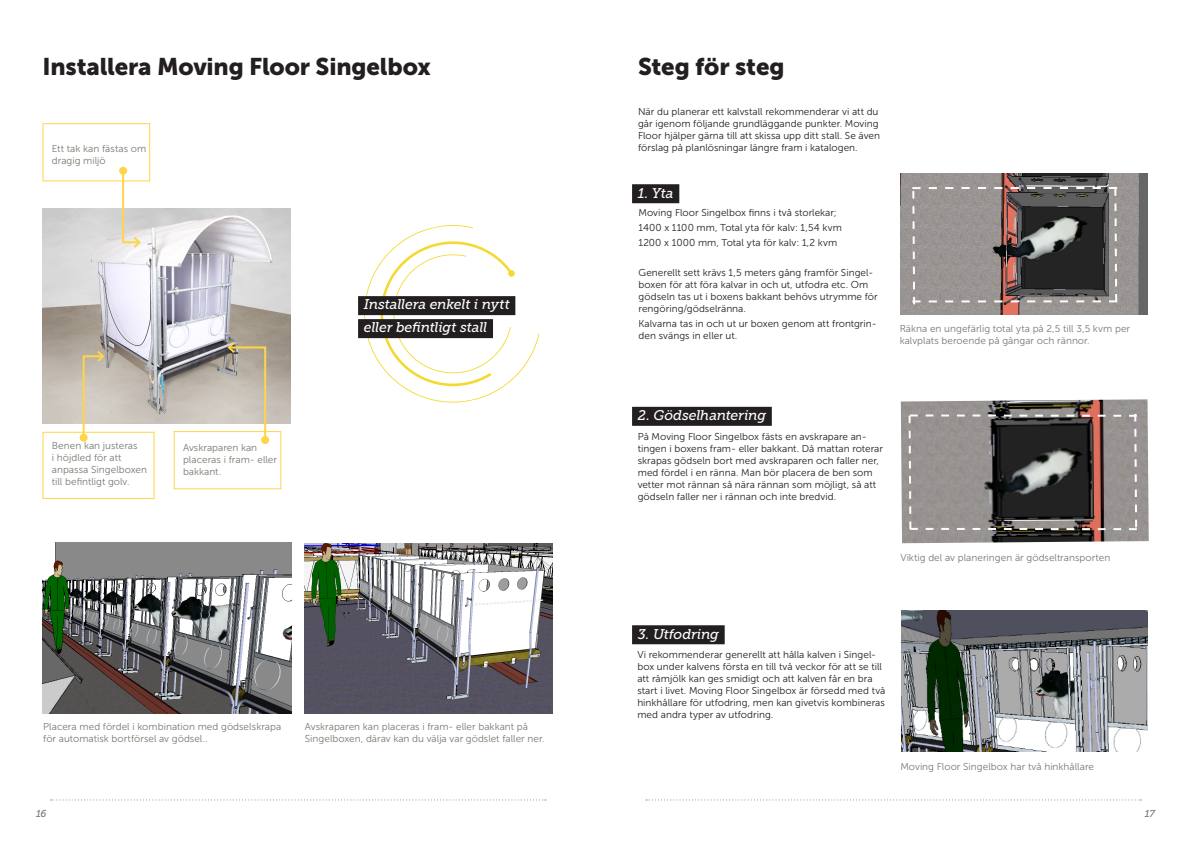
<style>
.page{position:relative;width:1191px;height:842px;background:#fff}
.page>*{position:absolute;margin:0;border:0;box-sizing:border-box;transform-origin:0 0}
.t1{font:24px "Museo Sans 900";letter-spacing:-.01em;color:#231f20}
.t2{font:italic 14px/23px "Museo Slab 500";letter-spacing:-.015em;color:#fff}
.t3{font:10px/12px "Museo Sans 300";letter-spacing:.005em;color:#231f20}
.t4{font:10px/12px "Museo Sans 300";letter-spacing:.005em;color:#7a7870}
.t5{font:italic 10px "Museo Slab 500";color:#7a7870}
</style>
<div class="page">
<img style="left:305px;top:543px;width:248px;height:170px">
<img style="left:43px;top:543px;width:248px;height:170px">
<svg style="left:51px;top:799px;width:495px;height:1px"></svg>
<svg style="left:646px;top:799px;width:495px;height:1px"></svg>
<img style="left:43px;top:209px;width:248px;height:214px">
<div style="left:261px;top:436px;width:8px;height:8px;background:#fed549;border-radius:50%"></div>
<svg style="left:226px;top:340px;width:41px;height:102px"></svg>
<div style="left:80px;top:434px;width:8px;height:8px;background:#fed549;border-radius:50%"></div>
<svg style="left:82px;top:349px;width:24px;height:91px;background:#d7cdb6"></svg>
<svg style="left:361px;top:225px;width:178px;height:178px"></svg>
<div style="left:358px;top:296px;width:157px;height:19px;background:#231f20"></div>
<div style="left:358px;top:319px;width:135px;height:19px;background:#231f20"></div>
<div style="left:119px;top:167px;width:8px;height:8px;background:#fed549;border-radius:50%"></div>
<svg style="left:121px;top:169px;width:21px;height:81px"></svg>
<img style="left:900px;top:173px;width:247px;height:142px">
<img style="left:900px;top:399px;width:248px;height:144px">
<svg style="left:907px;top:413px;width:231px;height:117px;background:#726c6a"></svg>
<svg style="left:911px;top:187px;width:207px;height:118px;background:#777170"></svg>
<img style="left:901px;top:610px;width:246px;height:142px">
<div style="left:632px;top:184px;width:47px;height:19px;background:#231f20"></div>
<div style="left:632px;top:407px;width:140px;height:19px;background:#231f20"></div>
<div style="left:632px;top:625px;width:92px;height:19px;background:#231f20"></div>
<div style="left:43px;top:123px;width:107px;height:58px;border:1px solid #fed549"></div>
<div style="left:174px;top:431px;width:107px;height:58px;border:1px solid #fed549"></div>
<div style="left:43px;top:432px;width:111px;height:67px;border:1px solid #fed549"></div>
<h1 class="t1" style="left:43px;top:53px;width:390px">Installera Moving Floor Singelbox</h1>
<p class="t4" style="left:52px;top:143px;width:96px">Ett tak kan fästas om dragig miljö</p>
<p class="t4" style="left:52px;top:439px;width:97px">Benen kan justeras<br>i höjdled för att anpassa Singelboxen till befintligt golv.</p>
<p class="t4" style="left:183px;top:441px;width:95px">Avskraparen kan placeras i fram- eller bakkant.</p>
<h2 class="t2" style="left:364px;top:293px;width:147px">Installera enkelt i nytt eller befintligt stall</h2>
<p class="t4" style="left:43px;top:721px;width:239px">Placera med fördel i kombination med gödselskrapa för automatisk bortförsel av gödsel..</p>
<p class="t4" style="left:305px;top:721px;width:241px">Avskraparen kan placeras i fram- eller bakkant på<br>Singelboxen, därav kan du välja var gödslet faller ner.</p>
<h1 class="t1" style="left:638px;top:53px;width:148px">Steg för steg</h1>
<p class="t3" style="left:638px;top:105px;width:243px">När du planerar ett kalvstall rekommenderar vi att du går igenom följande grundläggande punkter. Moving Floor hjälper gärna till att skissa upp ditt stall. Se även förslag på planlösningar längre fram i katalogen.</p>
<h2 class="t2" style="left:638px;top:181px;width:37px">1. Yta</h2>
<p class="t3" style="left:638px;top:206px;width:205px;line-height:14.8px">Moving Floor Singelbox finns i två storlekar;<br>1400 x 1100 mm, Total yta för kalv: 1,54 kvm<br>1200 x 1000 mm, Total yta för kalv: 1,2 kvm</p>
<p class="t3" style="left:638px;top:266px;width:241px">Generellt sett krävs 1,5 meters gång framför Singel&shy;boxen för att föra kalvar in och ut, utfodra etc. Om gödseln tas ut i boxens bakkant behövs utrymme för rengöring/gödselränna.</p>
<p class="t3" style="left:638px;top:317px;width:239px">Kalvarna tas in och ut ur boxen genom att frontgrin&shy;den svängs in eller ut.</p>
<p class="t4" style="left:899px;top:322px;width:232px">Räkna en ungefärlig total yta på 2,5 till 3,5 kvm per kalvplats beroende på gångar och rännor.</p>
<h2 class="t2" style="left:638px;top:404px;width:130px">2. Gödselhantering</h2>
<p class="t3" style="left:638px;top:431px;width:247px">På Moving Floor Singelbox fästs en avskrapare an&shy;tingen i boxens fram- eller bakkant. Då mattan roterar skrapas gödseln bort med avskraparen och faller ner, med fördel i en ränna. Man bör placera de ben som vetter mot rännan så nära rännan som möjligt, så att gödseln faller ner i rännan och inte bredvid.</p>
<p class="t4" style="left:900px;top:551px;width:211px">Viktig del av planeringen är gödseltransporten</p>
<h2 class="t2" style="left:638px;top:622px;width:83px">3. Utfodring</h2>
<p class="t3" style="left:637px;top:649px;width:249px">Vi rekommenderar generellt att hålla kalven i Singel&shy;box under kalvens första en till två veckor för att se till att råmjölk kan ges smidigt och att kalven får en bra start i livet. Moving Floor Singelbox är försedd med två hinkhållare för utfodring, men kan givetvis kombineras med andra typer av utfodring.</p>
<p class="t4" style="left:900px;top:761px;width:195px">Moving Floor Singelbox har två hinkhållare</p>
<p class="t5" style="left:36px;top:808px;width:12px">16</p>
<p class="t5" style="left:1144px;top:808px;width:12px">17</p>
</div>
